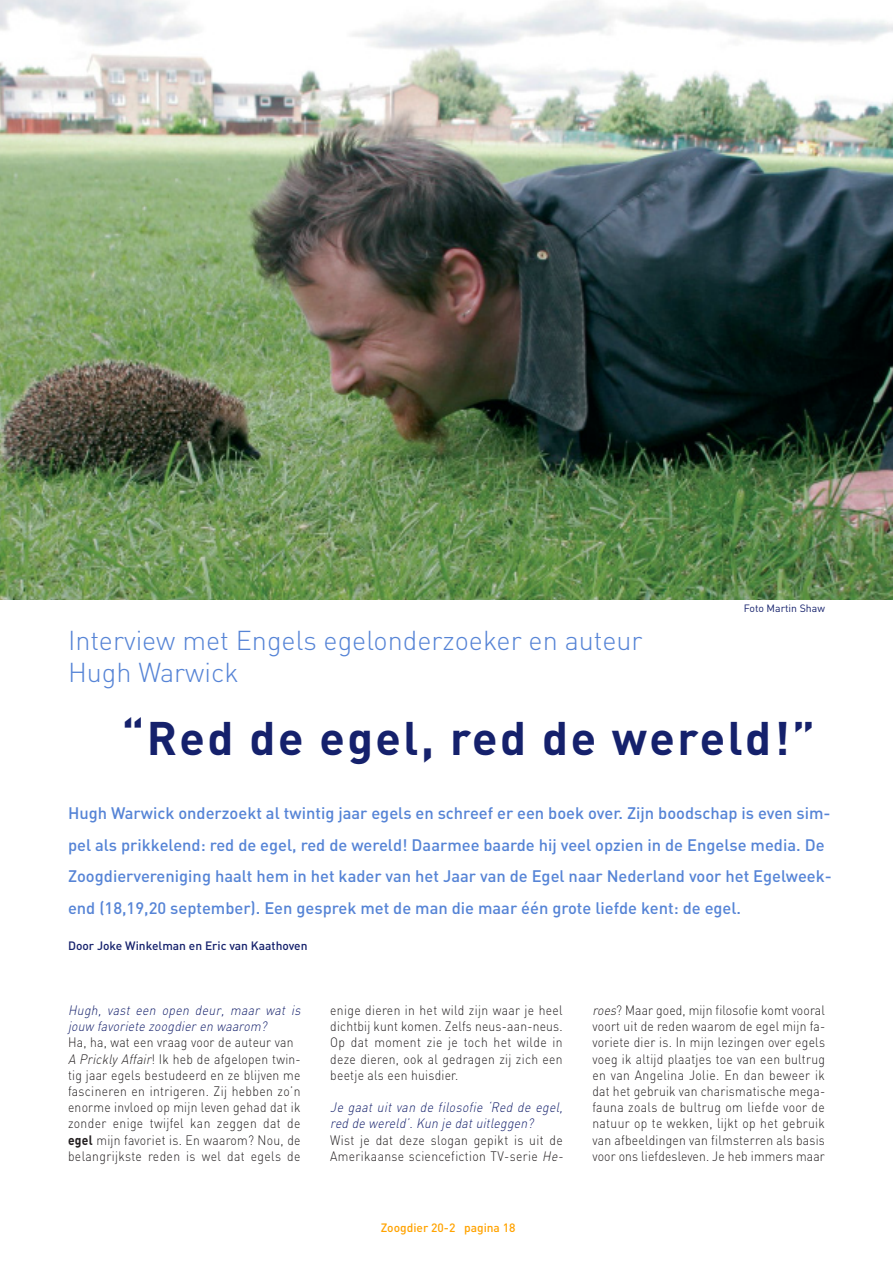
<style>
.page{position:relative;width:893px;height:1263px;background:#fff}
.page>*{position:absolute;margin:0;border:0;box-sizing:border-box;transform-origin:0 0}
.t1{font:700 46.5px "DIN";letter-spacing:.055em;color:#15216c}
.t2{font:300 27px/32.4px "DIN";color:#5684d6}
.t3{font:500 16.5px/31.5px "DIN";color:#5684d6}
.t4{font:300 13.5px/16.2px "DIN";letter-spacing:.02em;color:#231f20;scale:.9 1}
.t5{font:italic 300 13.5px/16.2px "DIN";color:#15216c;scale:.9 1}
.t6{font:500 12px "DIN";color:#15216c}
.t7{font:500 12px "DIN";color:#ffa300}
.t8{font:10.5px "DIN";color:#15216c}
.s1{font-style:italic}
.s2{font-weight:700}
</style>
<div class="page">
<img style="left:0;top:0;width:893px;height:600px">
<h2 class="t2" style="left:68px;top:627px;width:576px">Interview met Engels egelonderzoeker en auteur<br>Hugh Warwick</h2>
<p class="t8" style="left:744px;top:604px;width:83px">Foto Martin Shaw</p>
<h1 class="t1" style="left:122px;top:722px;width:695px">“Red de egel, red de wereld!”</h1>
<p class="t3" style="left:68px;top:799px;width:765px">Hugh Warwick onderzoekt al twintig jaar egels en schreef er een boek over. Zijn boodschap is even sim&shy;pel als prikkelend: red de egel, red de wereld! Daarmee baarde hij veel opzien in de Engelse media. De Zoogdiervereniging haalt hem in het kader van het Jaar van de Egel naar Nederland voor het Egelweek&shy;end (18,19,20 september). Een gesprek met de man die maar één grote liefde kent: de egel.</p>
<p class="t6" style="left:68px;top:941px;width:241px">Door Joke Winkelman en Eric van Kaathoven</p>
<p class="t5" style="left:68px;top:1003px;width:262px">Hugh, vast een open deur, maar wat is jouw favoriete zoogdier en waarom?</p>
<p class="t4" style="left:68px;top:1036px;width:260px">Ha, ha, wat een vraag voor de auteur van <span class="s1">A Prickly Affair</span>! Ik heb de afgelopen twin&shy;tig jaar egels bestudeerd en ze blijven me fascineren en intrigeren. Zij hebben zo’n enorme invloed op mijn leven gehad dat ik zonder enige twijfel kan zeggen dat de <span class="s2">egel</span> mijn favoriet is. En waarom? Nou, de belangrijkste reden is wel dat egels de</p>
<p class="t4" style="left:330px;top:1003px;width:260px;text-align:justify">enige dieren in het wild zijn waar je heel dichtbij kunt komen. Zelfs neus-aan-neus.<br>Op dat moment zie je toch het wilde in deze dieren, ook al gedragen zij zich een beetje als een huisdier.</p>
<p class="t5" style="left:330px;top:1101px;width:262px">Je gaat uit van de filosofie ‘Red de egel, red de wereld’. Kun je dat uitleggen?</p>
<p class="t4" style="left:330px;top:1133px;width:263px">Wist je dat deze slogan gepikt is uit de<br>Amerikaanse sciencefiction TV-serie <span class="s1">He-</span></p>
<p class="t7" style="left:381px;top:1223px;width:136px">Zoogdier 20-2 pagina 18</p>
<p class="t4" style="left:592px;top:1003px;width:260px;text-align:justify"><span class="s1">roes</span>? Maar goed, mijn filosofie komt vooral voort uit de reden waarom de egel mijn fa&shy;voriete dier is. In mijn lezingen over egels voeg ik altijd plaatjes toe van een bultrug en van Angelina Jolie. En dan beweer ik dat het gebruik van charismatische mega&shy;fauna zoals de bultrug om liefde voor de natuur op te wekken, lijkt op het gebruik van afbeeldingen van filmsterren als basis voor ons liefdesleven. Je heb immers maar</p>
</div>
